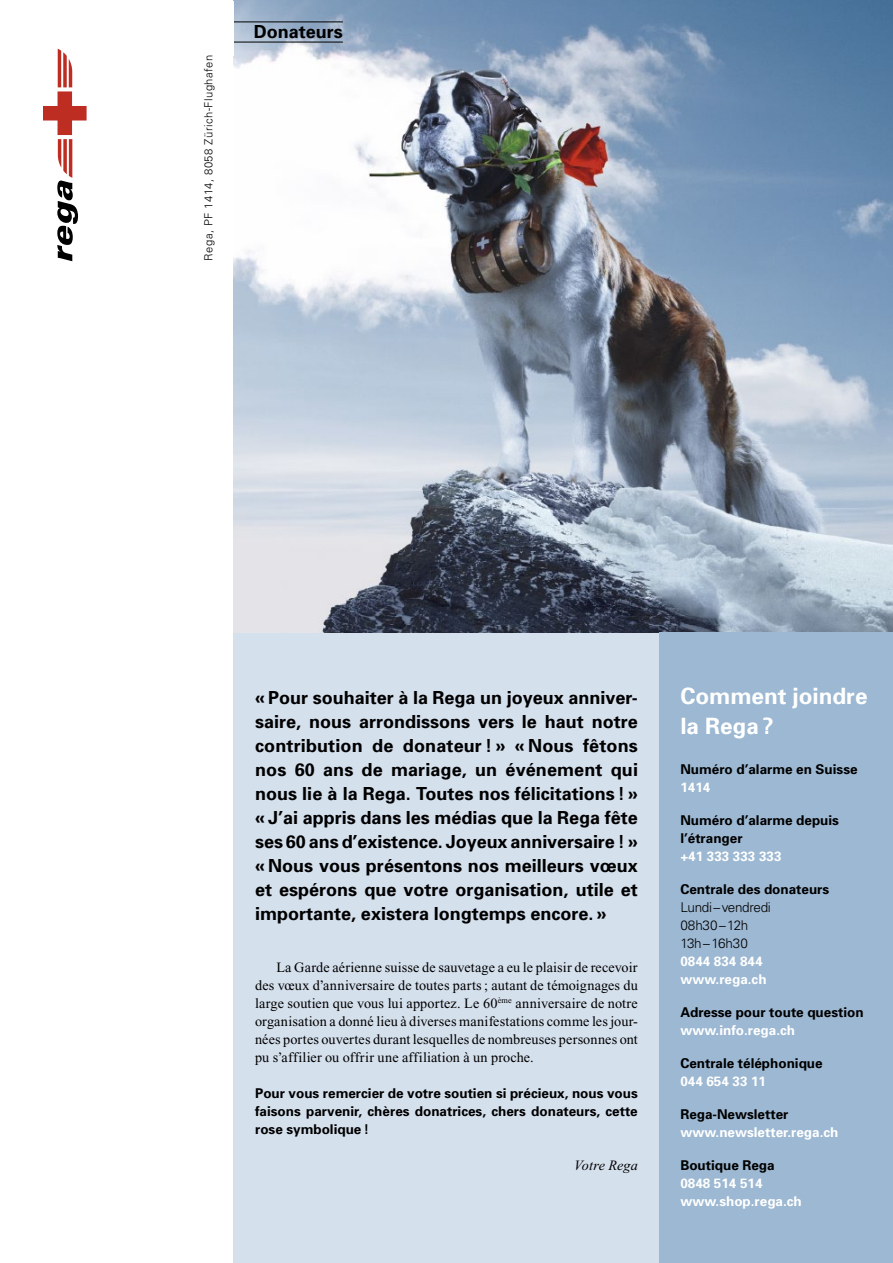
<style>
.page{position:relative;width:893px;height:1263px;background:#fff}
.page>*{position:absolute;margin:0;border:0;box-sizing:border-box;transform-origin:0 0}
.t1{font:700 22.5px/30px "Univers";color:#fff}
.t2{font:700 18px/24px "Univers";color:#000;text-align:justify}
.t3{font:14.25px/18px "Times";letter-spacing:.01em;color:#000;text-align:justify}
.t4{font:italic 14.25px "Times";color:#000}
.t5{font:700 13.5px/18px "Univers";color:#000;text-align:justify}
.t6{font:700 13.5px "Univers";color:#fff}
.t7{font:300 13.5px "Univers";letter-spacing:-.025em;color:#000}
.t8{font:300 11.25px "Univers";letter-spacing:.04em;color:#000}
</style>
<div class="page">
<div style="left:234px;top:0;width:659px;height:1263px;background:#d5e0ed"></div>
<img style="left:234px;top:0;width:659px;height:633px">
<hr style="left:194px;top:22px;width:149px;height:1px;background:#000">
<hr style="left:194px;top:42px;width:149px;height:1px;background:#000">
<svg style="left:43px;top:49px;width:44px;height:212px"></svg>
<div style="left:659px;top:633px;width:234px;height:630px;background:#9cb8d2"></div>
<div style="left:173px;top:1px;width:61px;height:54px;background:#fff"></div>
<p class="t8" style="left:202px;top:261px;width:207px;rotate:-90deg">Rega, PF 1414, 8058 Zürich-Flughafen</p>
<h2 class="t2" style="left:254px;top:19px;width:91px">Donateurs</h2>
<p class="t2" style="left:255px;top:685px;width:384px">« Pour souhaiter à la Rega un joyeux anniver&shy;saire, nous arrondissons vers le haut notre contribution de donateur ! » « Nous fêtons nos 60 ans de mariage, un événement qui nous lie à la Rega. Toutes nos félicitations ! » « J’ai appris dans les médias que la Rega fête ses 60 ans d’existence. Joyeux anniversaire ! » « Nous vous présentons nos meilleurs vœux et espérons que votre organisation, utile et importante, existera longtemps encore. »</p>
<p class="t3" style="left:255px;top:958px;width:384px;text-indent:21px">La Garde aérienne suisse de sauvetage a eu le plaisir de recevoir des vœux d’anniversaire de toutes parts ; autant de témoignages du large soutien que vous lui apportez. Le 60<sup>ème</sup> anniversaire de notre organisation a donné lieu à diverses manifestations comme les jour&shy;nées portes ouvertes durant lesquelles de nombreuses personnes ont pu s’affilier ou offrir une affiliation à un proche.</p>
<p class="t5" style="left:255px;top:1084px;width:384px">Pour vous remercier de votre soutien si précieux, nous vous faisons parvenir, chères donatrices, chers donateurs, cette rose symbolique !</p>
<p class="t4" style="left:574px;top:1158px;width:65px">Votre Rega</p>
<h3 class="t1" style="left:680px;top:680px;width:189px">Comment joindre la Rega ?</h3>
<h4 class="t5" style="left:680px;top:760px;width:179px">Numéro d’alarme en Suisse</h4>
<p class="t6" style="left:680px;top:779px;width:32px">1414</p>
<h4 class="t5" style="left:680px;top:811px;width:160px">Numéro d’alarme depuis l’étranger</h4>
<p class="t6" style="left:680px;top:848px;width:103px">+41 333 333 333</p>
<h4 class="t5" style="left:680px;top:880px;width:150px">Centrale des donateurs</h4>
<p class="t7" style="left:680px;top:899px;width:92px">Lundi–vendredi</p>
<p class="t7" style="left:680px;top:917px;width:69px">08h30–12h</p>
<p class="t7" style="left:680px;top:935px;width:69px">13h–16h30</p>
<p class="t6" style="left:680px;top:953px;width:84px">0844 834 844</p>
<p class="t6" style="left:680px;top:971px;width:88px">www.rega.ch</p>
<h4 class="t5" style="left:680px;top:1003px;width:185px">Adresse pour toute question</h4>
<p class="t6" style="left:680px;top:1022px;width:116px">www.info.rega.ch</p>
<h4 class="t5" style="left:680px;top:1054px;width:144px">Centrale téléphonique</h4>
<p class="t6" style="left:680px;top:1073px;width:87px">044 654 33 11</p>
<h4 class="t5" style="left:680px;top:1105px;width:110px">Rega-Newsletter</h4>
<p class="t6" style="left:680px;top:1124px;width:160px">www.newsletter.rega.ch</p>
<h4 class="t5" style="left:680px;top:1156px;width:96px">Boutique Rega</h4>
<p class="t6" style="left:680px;top:1175px;width:84px">0848 514 514</p>
<p class="t6" style="left:680px;top:1193px;width:123px">www.shop.rega.ch</p>
</div>
